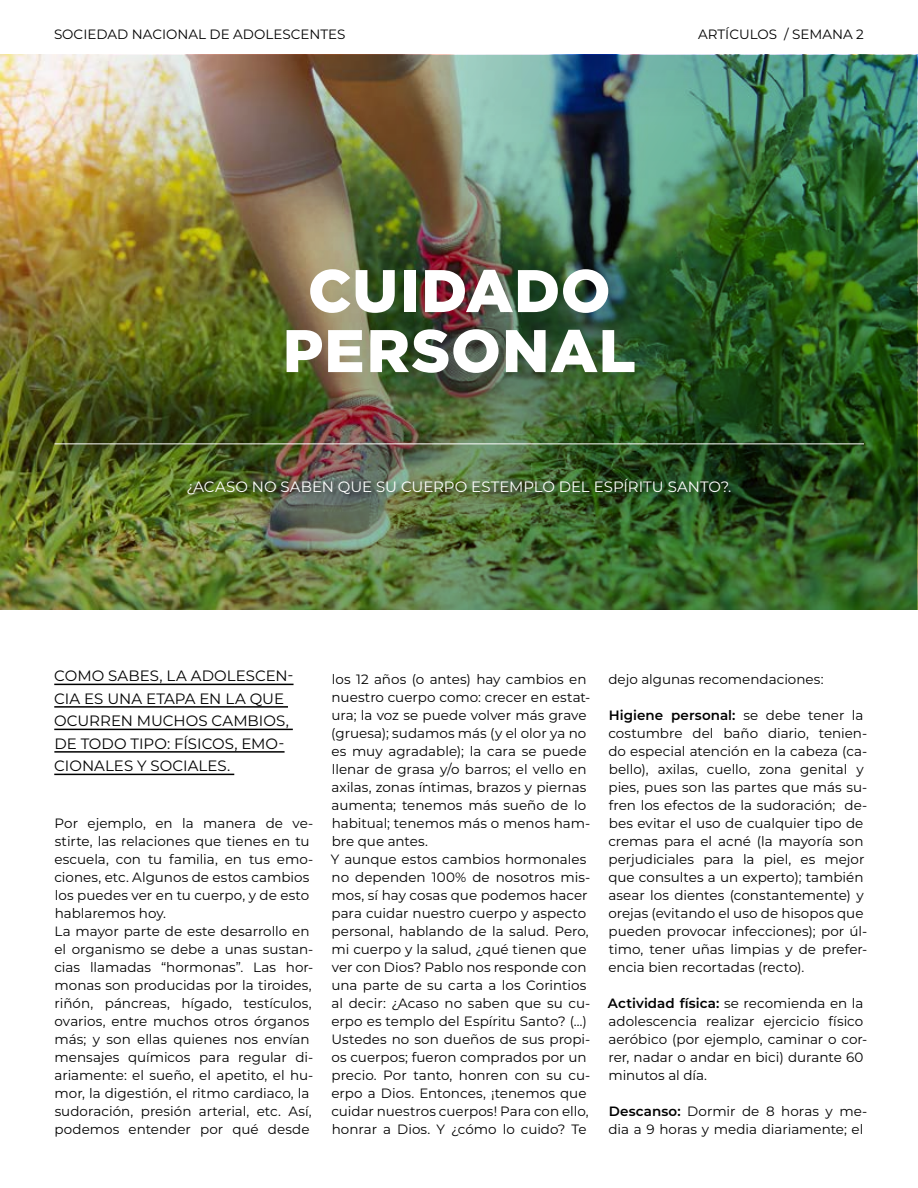
<style>
.page{position:relative;width:918px;height:1188px;background:#fff}
.page>*{position:absolute;margin:0;border:0;box-sizing:border-box;transform-origin:0 0}
.t1{font:900 60px/60px "Gotham";letter-spacing:.015em;color:#fff;text-align:center}
.t2{font:15px/22.5px "Montserrat";color:#000}
.t3{font:15px "Montserrat";color:#fff}
.t4{font:13.5px/18px "Montserrat";color:#000}
.s1{font-weight:600}
</style>
<div class="page">
<img style="left:1px;top:55px;width:916px;height:555px">
<hr style="left:54px;top:684px;width:240px;height:1px;background:#000">
<hr style="left:54px;top:706px;width:234px;height:2px;background:#000">
<hr style="left:54px;top:729px;width:239px;height:1px;background:#000">
<hr style="left:54px;top:751px;width:231px;height:2px;background:#000">
<hr style="left:54px;top:774px;width:180px;height:1px;background:#000">
<hr style="left:55px;top:444px;width:809px;height:1px;background:#fff">
<div style="left:186px;top:478px;width:552px;height:22px;background:#000;opacity:.5"></div>
<p class="t4" style="left:54px;top:24px;width:293px">SOCIEDAD NACIONAL DE ADOLESCENTES</p>
<p class="t4" style="left:698px;top:24px;width:167px">ARTÍCULOS / SEMANA 2</p>
<h1 class="t1" style="left:283px;top:259px;width:354px">CUIDADO<br>PERSONAL</h1>
<p class="t3" style="left:187px;top:476px;width:546px">¿ACASO NO SABEN QUE SU CUERPO ESTEMPLO DEL ESPÍRITU SANTO?.</p>
<p class="t2" style="left:54px;top:664px;width:241px">COMO SABES, LA ADOLESCEN-<br>CIA ES UNA ETAPA EN LA QUE<br>OCURREN MUCHOS CAMBIOS,<br>DE TODO TIPO: FÍSICOS, EMO-<br>CIONALES Y SOCIALES.</p>
<p class="t4" style="left:54px;top:814px;width:261px">Por ejemplo, en la manera de ve&shy;stirte, las relaciones que tienes en tu escuela, con tu familia, en tus emo&shy;ciones, etc. Algunos de estos cambios los puedes ver en tu cuerpo, y de esto hablaremos hoy.<br>La mayor parte de este desarrollo en el organismo se debe a unas sustan&shy;cias llamadas “hormonas”. Las hor&shy;monas son producidas por la tiroides, riñón, páncreas, hígado, testículos, ovarios, entre muchos otros órganos más; y son ellas quienes nos envían mensajes químicos para regular di&shy;ariamente: el sueño, el apetito, el hu&shy;mor, la digestión, el ritmo cardiaco, la sudoración, presión arterial, etc. Así, podemos entender por qué desde</p>
<p class="t4" style="left:331px;top:670px;width:261px">los 12 años (o antes) hay cambios en nuestro cuerpo como: crecer en estat&shy;ura; la voz se puede volver más grave (gruesa); sudamos más (y el olor ya no es muy agradable); la cara se puede llenar de grasa y/o barros; el vello en axilas, zonas íntimas, brazos y piernas aumenta; tenemos más sueño de lo habitual; tenemos más o menos ham&shy;bre que antes.<br>Y aunque estos cambios hormonales no dependen 100% de nosotros mis&shy;mos, sí hay cosas que podemos hacer para cuidar nuestro cuerpo y aspecto personal, hablando de la salud. Pero, mi cuerpo y la salud, ¿qué tienen que ver con Dios? Pablo nos responde con una parte de su carta a los Corintios al decir: ¿Acaso no saben que su cu&shy;erpo es templo del Espíritu Santo? (…)<br>Ustedes no son dueños de sus propi&shy;os cuerpos; fueron comprados por un precio. Por tanto, honren con su cu&shy;erpo a Dios. Entonces, ¡tenemos que cuidar nuestros cuerpos! Para con ello, honrar a Dios. Y ¿cómo lo cuido? Te</p>
<p class="t4" style="left:608px;top:670px;width:217px">dejo algunas recomendaciones:</p>
<p class="t4" style="left:608px;top:706px;width:261px"><span class="s1">Higiene personal:</span> se debe tener la costumbre del baño diario, tenien&shy;do especial atención en la cabeza (ca&shy;bello), axilas, cuello, zona genital y pies, pues son las partes que más su&shy;fren los efectos de la sudoración; de&shy;bes evitar el uso de cualquier tipo de cremas para el acné (la mayoría son perjudiciales para la piel, es mejor que consultes a un experto); también asear los dientes (constantemente) y orejas (evitando el uso de hisopos que pueden provocar infecciones); por úl&shy;timo, tener uñas limpias y de prefer&shy;encia bien recortadas (recto).</p>
<p class="t4" style="left:608px;top:994px;width:261px"><span class="s1">Actividad física:</span> se recomienda en la adolescencia realizar ejercicio físico aeróbico (por ejemplo, caminar o cor&shy;rer, nadar o andar en bici) durante 60 minutos al día.</p>
<p class="t4" style="left:608px;top:1101px;width:261px"><span class="s1">Descanso:</span> Dormir de 8 horas y me&shy;dia a 9 horas y media diariamente; el</p>
</div>
